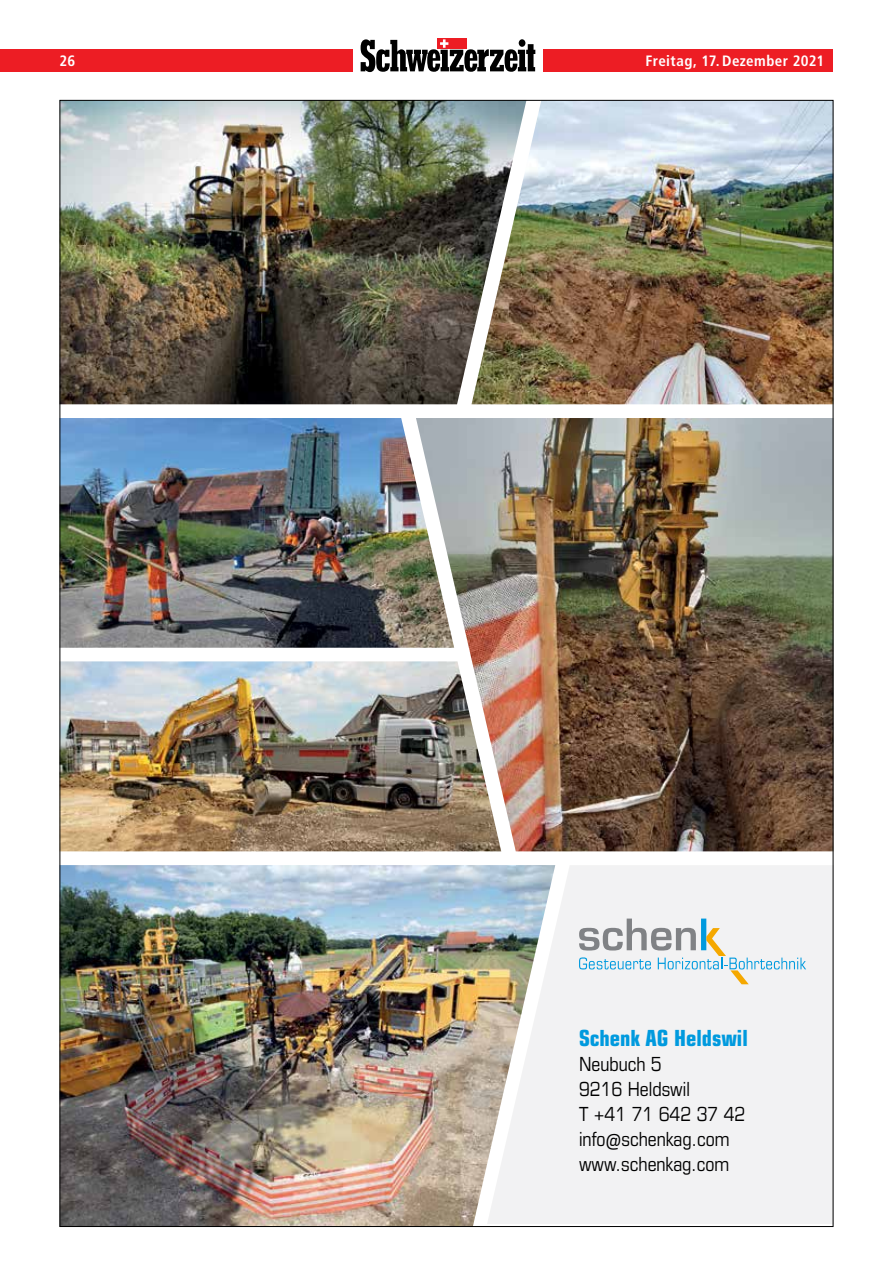
<style>
.page{position:relative;width:893px;height:1263px;background:#fff}
.page>*{position:absolute;margin:0;border:0;box-sizing:border-box;transform-origin:0 0}
.t1{font:700 condensed 22.2px "Eurostile LT Std";color:#009ade}
.t2{font:condensed 19.5px/25px "Eurostile LT Std";color:#000}
.t3{font:700 condensed 15px "Frutiger";letter-spacing:.025em;color:#fff}
</style>
<div class="page">
<div style="left:0;top:50px;width:352px;height:22px;background:#ed1d24"></div>
<div style="left:544px;top:50px;width:289px;height:22px;background:#ed1d24"></div>
<div style="left:437px;top:38px;width:30px;height:11px;background:#ed1d24"></div>
<svg style="left:361px;top:39px;width:174px;height:33px"></svg>
<div style="left:555px;top:865px;width:276px;height:359px;background:#f2f2f3"></div>
<svg style="left:579px;top:918px;width:227px;height:66px"></svg>
<img style="left:454px;top:418px;width:377px;height:433px">
<img style="left:62px;top:661px;width:439px;height:190px">
<img style="left:62px;top:418px;width:392px;height:230px">
<img style="left:62px;top:865px;width:493px;height:360px">
<img style="left:62px;top:102px;width:409px;height:302px">
<img style="left:471px;top:102px;width:360px;height:302px">
<p class="t3" style="left:60px;top:52px;width:17px">26</p>
<p class="t3" style="left:646px;top:52px;width:180px">Freitag, 17. Dezember 2021</p>
<p class="t1" style="left:579px;top:1024px;width:170px">Schenk AG Heldswil</p>
<p class="t2" style="left:579px;top:1051px;width:168px">Neubuch 5<br>9216 Heldswil<br>T +41 71 642 37 42 info@schenkag.com www.schenkag.com</p>
</div>
